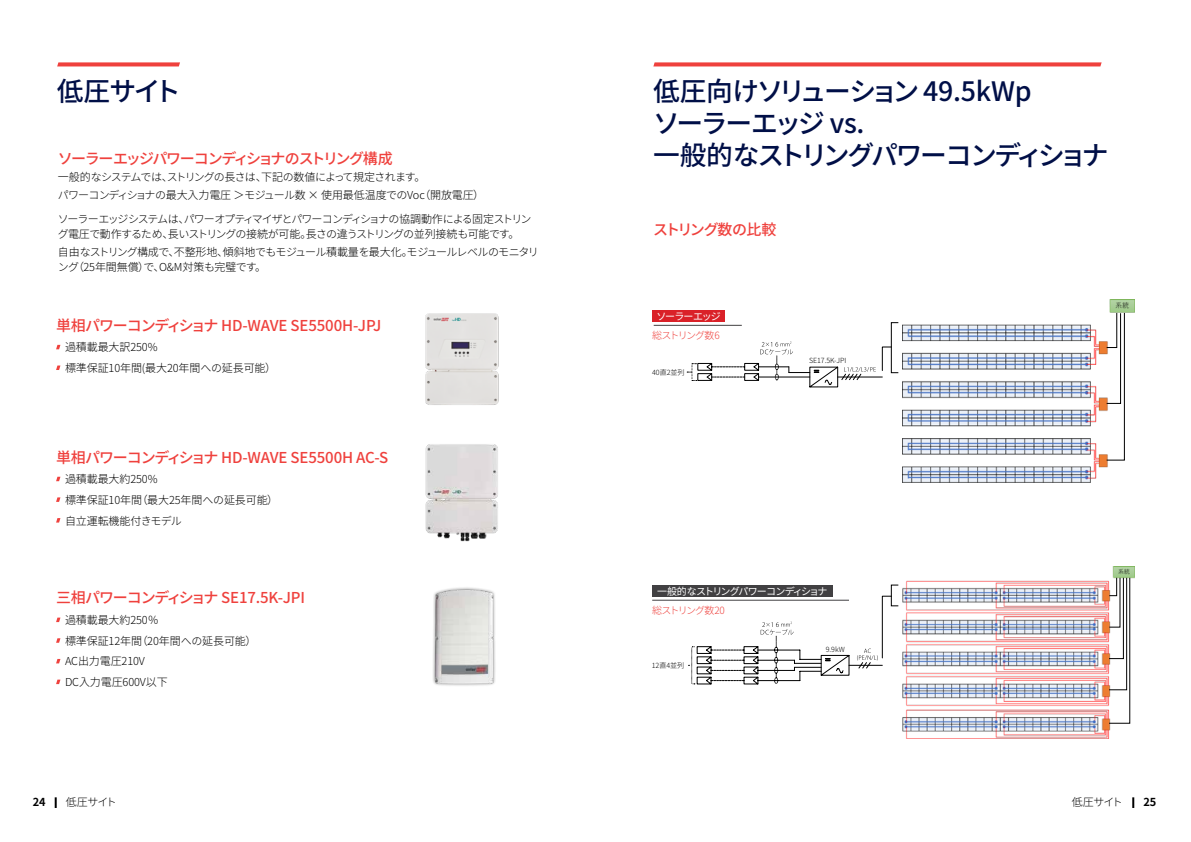
<style>
.page{position:relative;width:1191px;height:842px;background:#fff}
.page>*{position:absolute;margin:0;border:0;box-sizing:border-box;transform-origin:0 0}
.t1{font:500 26.8px/31.8px "Noto Sans JP";letter-spacing:-.085em;color:#000f47}
.t2{font:500 15px "Noto Sans JP";letter-spacing:-.025em;color:#ef413d}
.t3{font:500 15px "Noto Sans JP";letter-spacing:-.07em;color:#ef413d}
.t4{font:500 15px "Noto Sans JP";letter-spacing:-.095em;color:#ef413d}
.t5{font:300 11px/17.8px "Noto Sans JP";letter-spacing:-.045em;color:#000}
.t6{font:300 11px/20.7px "Noto Sans JP";letter-spacing:-.02em;color:#000}
.t7{font:300 11px/15px "Noto Sans JP";letter-spacing:-.085em;color:#000}
.t8{font:700 11px "Noto Sans JP";color:#000}
.t9{font:10px "Noto Sans JP";letter-spacing:-.095em;color:#fff}
.t10{font:300 10px "Noto Sans JP";letter-spacing:-.085em;color:#ef413d}
.t11{font:300 7.1px "Noto Sans JP";letter-spacing:-.01em;color:#000}
</style>
<div class="page">
<svg style="left:1132px;top:797px;width:2px;height:11px"></svg>
<svg style="left:55px;top:797px;width:2px;height:11px"></svg>
<svg style="left:57px;top:62px;width:123px;height:4px"></svg>
<svg style="left:56px;top:477px;width:4px;height:4px"></svg>
<svg style="left:56px;top:497px;width:4px;height:5px"></svg>
<svg style="left:56px;top:518px;width:4px;height:4px"></svg>
<svg style="left:56px;top:345px;width:4px;height:4px"></svg>
<svg style="left:56px;top:365px;width:4px;height:5px"></svg>
<svg style="left:56px;top:618px;width:4px;height:4px"></svg>
<svg style="left:56px;top:638px;width:4px;height:5px"></svg>
<svg style="left:56px;top:659px;width:4px;height:4px"></svg>
<svg style="left:56px;top:680px;width:4px;height:4px"></svg>
<img style="left:433px;top:587px;width:63px;height:99px">
<svg style="left:653px;top:62px;width:448px;height:4px"></svg>
<hr style="left:652px;top:600px;width:197px;height:1px;background:#414042">
<div style="left:652px;top:585px;width:181px;height:12px;background:#414042"></div>
<svg style="left:687px;top:596px;width:204px;height:89px"></svg>
<hr style="left:849px;top:665px;width:33px;height:1px;background:#000">
<hr style="left:653px;top:325px;width:89px;height:1px;background:#414042">
<div style="left:652px;top:310px;width:72px;height:12px;background:#da2128"></div>
<img style="left:425px;top:444px;width:73px;height:98px">
<img style="left:902px;top:300px;width:232px;height:182px">
<svg style="left:1106px;top:312px;width:18px;height:149px"></svg>
<img style="left:902px;top:567px;width:232px;height:171px">
<svg style="left:1108px;top:577px;width:22px;height:147px"></svg>
<svg style="left:882px;top:347px;width:9px;height:24px"></svg>
<svg style="left:687px;top:341px;width:188px;height:46px"></svg>
<hr style="left:837px;top:377px;width:45px;height:1px;background:#000">
<div style="left:891px;top:585px;width:7px;height:21px;border:1px solid #000"></div>
<div style="left:891px;top:323px;width:7px;height:50px;border:1px solid #000"></div>
<img style="left:425px;top:313px;width:74px;height:92px">
<h1 class="t1" style="left:57px;top:76px;width:126px">低圧サイト</h1>
<h2 class="t4" style="left:58px;top:150px;width:336px">ソーラーエッジパワーコンディショナのストリング構成</h2>
<p class="t5" style="left:58px;top:169px;width:428px">一般的なシステムでは、ストリングの長さは、下記の数値によって規定されます。<br>パワーコンディショナの最大入力電圧 ＞モジュール数 × 使用最低温度でのVoc（開放電圧）</p>
<p class="t7" style="left:58px;top:211px;width:475px">ソーラーエッジシステムは、パワーオプティマイザとパワーコンディショナの協調動作による固定ストリング電圧で動作するため、長いストリングの接続が可能。長さの違うストリングの並列接続も可能です。</p>
<p class="t5" style="left:58px;top:244px;width:482px;line-height:15px">自由なストリング構成で、不整形地、傾斜地でもモジュール積載量を最大化。モジュールレベルのモニタリング（25年間無償）で、O&amp;M対策も完璧です。</p>
<h2 class="t2" style="left:56px;top:317px;width:327px">単相パワーコンディショナ HD-WAVE SE5500H-JPJ</h2>
<p class="t6" style="left:65px;top:337px;width:213px">過積載最大訳250%<br>標準保証10年間(最大20年間への延長可能）</p>
<h2 class="t2" style="left:56px;top:449px;width:334px">単相パワーコンディショナ HD-WAVE SE5500H AC-S</h2>
<p class="t6" style="left:65px;top:469px;width:215px">過積載最大約250%<br>標準保証10年間（最大25年間への延長可能）自立運転機能付きモデル</p>
<h2 class="t3" style="left:56px;top:589px;width:250px">三相パワーコンディショナ SE17.5K-JPI</h2>
<p class="t6" style="left:65px;top:610px;width:193px">過積載最大約250％<br>標準保証12年間（20年間への延長可能）<br>AC出力電圧210V<br>DC入力電圧600V以下</p>
<h1 class="t1" style="left:653px;top:76px;width:457px">低圧向けソリューション 49.5kWp<br>ソーラーエッジ vs.<br>一般的なストリングパワーコンディショナ</h1>
<h2 class="t3" style="left:653px;top:221px;width:125px">ストリング数の比較</h2>
<p class="t9" style="left:656px;top:311px;width:66px">ソーラーエッジ</p>
<p class="t10" style="left:652px;top:330px;width:69px">総ストリング数6</p>
<p class="t11" style="left:652px;top:368px;width:34px">40直2並列</p>
<p class="t11" style="left:809px;top:356px;width:39px">SE17.5K-JPI</p>
<p class="t9" style="left:657px;top:586px;width:172px">一般的なストリングパワーコンディショナ</p>
<p class="t10" style="left:652px;top:605px;width:74px">総ストリング数20</p>
<p class="t11" style="left:652px;top:661px;width:34px">12直4並列</p>
<p class="t11" style="left:826px;top:645px;width:20px">9.9kW</p>
<p class="t6" style="left:66px;top:792px;width:52px">低圧サイト</p>
<p class="t6" style="left:1072px;top:792px;width:52px">低圧サイト</p>
<p class="t8" style="left:33px;top:796px;width:14px">24</p>
<p class="t8" style="left:1143px;top:796px;width:14px">25</p>
</div>
